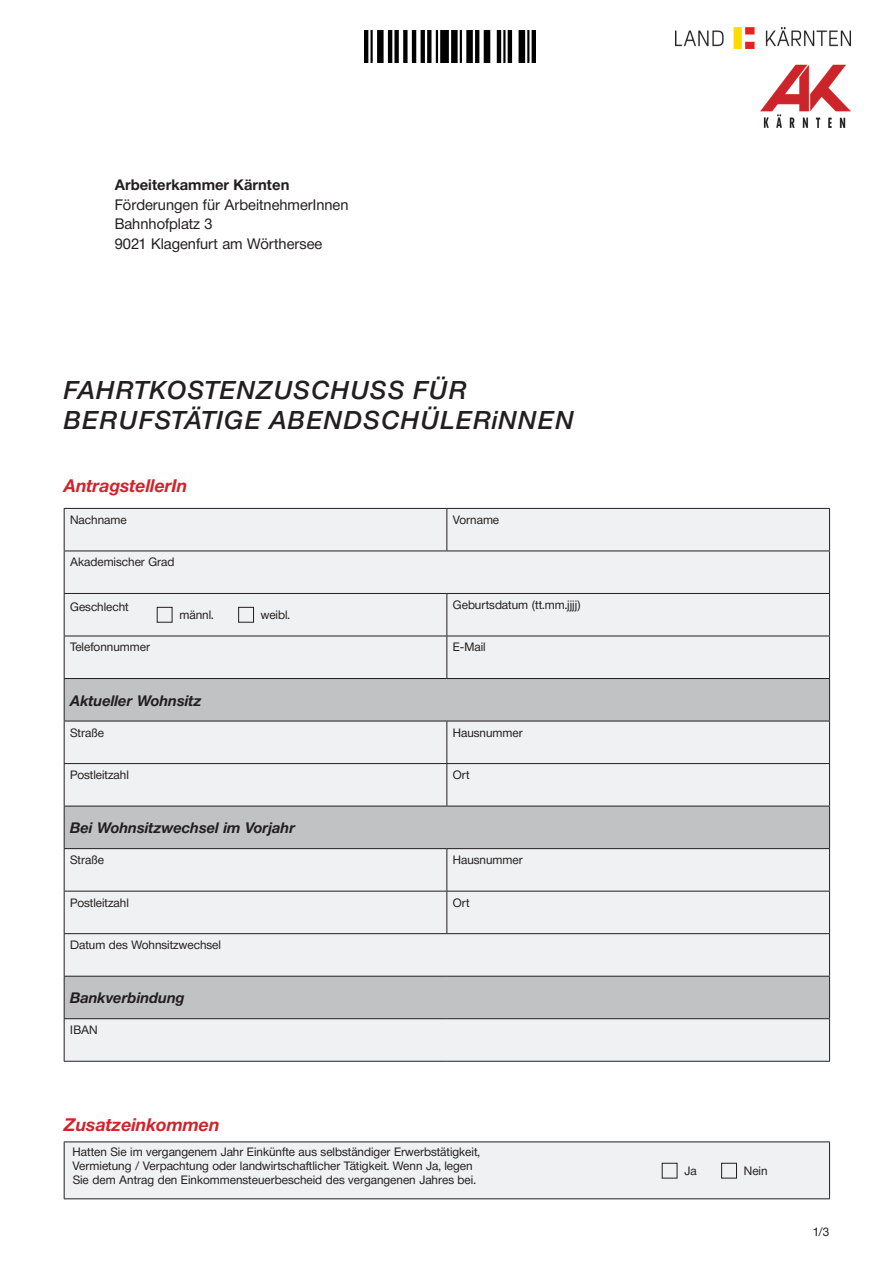
<style>
.page{position:relative;width:893px;height:1263px;background:#fff}
.page>*{position:absolute;margin:0;border:0;box-sizing:border-box;transform-origin:0 0}
.t1{font:italic 500 25.5px/30.6px "Neue Helvetica BQ";letter-spacing:.05em;color:#231f20}
.t2{font:italic 700 18px "Neue Helvetica BQ";color:#d1232a}
.t3{font:15px/19.5px "Neue Helvetica BQ";color:#231f20}
.t4{font:italic 700 15px "Neue Helvetica BQ";color:#231f20}
.t5{font:700 15px "Neue Helvetica BQ";color:#231f20}
.t6{font:12px/14.4px "Neue Helvetica BQ";color:#231f20}
</style>
<div class="page">
<img style="left:676px;top:28px;width:174px;height:20px">
<img style="left:761px;top:64px;width:89px;height:64px">
<div style="left:65px;top:509px;width:764px;height:552px;background:#f0f1f2"></div>
<svg style="left:65px;top:679px;width:764px;height:339px;fill:#f0f1f2"></svg>
<hr style="left:64px;top:508px;width:383px;height:1px;background:#231f20">
<hr style="left:64px;top:509px;width:1px;height:42px;background:#231f20">
<hr style="left:447px;top:508px;width:383px;height:1px;background:#231f20">
<hr style="left:446px;top:509px;width:1px;height:42px;background:#231f20">
<hr style="left:829px;top:509px;width:1px;height:42px;background:#231f20">
<hr style="left:64px;top:551px;width:383px;height:1px;background:#231f20">
<hr style="left:64px;top:551px;width:1px;height:42px;background:#231f20">
<hr style="left:447px;top:551px;width:383px;height:1px;background:#231f20">
<hr style="left:829px;top:551px;width:1px;height:42px;background:#231f20">
<hr style="left:64px;top:593px;width:383px;height:1px;background:#231f20">
<hr style="left:64px;top:594px;width:1px;height:42px;background:#231f20">
<hr style="left:447px;top:593px;width:383px;height:1px;background:#231f20">
<hr style="left:446px;top:594px;width:1px;height:42px;background:#231f20">
<hr style="left:829px;top:594px;width:1px;height:42px;background:#231f20">
<hr style="left:64px;top:636px;width:383px;height:1px;background:#231f20">
<hr style="left:64px;top:636px;width:1px;height:42px;background:#231f20">
<hr style="left:447px;top:636px;width:383px;height:1px;background:#231f20">
<hr style="left:446px;top:636px;width:1px;height:42px;background:#231f20">
<hr style="left:829px;top:636px;width:1px;height:42px;background:#231f20">
<hr style="left:64px;top:678px;width:383px;height:1px;background:#231f20">
<hr style="left:64px;top:679px;width:1px;height:42px;background:#231f20">
<hr style="left:447px;top:678px;width:383px;height:1px;background:#231f20">
<hr style="left:829px;top:679px;width:1px;height:42px;background:#231f20">
<hr style="left:64px;top:721px;width:383px;height:1px;background:#231f20">
<hr style="left:64px;top:721px;width:1px;height:42px;background:#231f20">
<hr style="left:447px;top:721px;width:383px;height:1px;background:#231f20">
<hr style="left:446px;top:721px;width:1px;height:42px;background:#231f20">
<hr style="left:829px;top:721px;width:1px;height:42px;background:#231f20">
<hr style="left:64px;top:763px;width:383px;height:1px;background:#231f20">
<hr style="left:64px;top:764px;width:1px;height:42px;background:#231f20">
<hr style="left:447px;top:763px;width:383px;height:1px;background:#231f20">
<hr style="left:446px;top:764px;width:1px;height:42px;background:#231f20">
<hr style="left:829px;top:764px;width:1px;height:42px;background:#231f20">
<hr style="left:64px;top:849px;width:1px;height:42px;background:#231f20">
<hr style="left:446px;top:849px;width:1px;height:42px;background:#231f20">
<hr style="left:829px;top:849px;width:1px;height:42px;background:#231f20">
<hr style="left:64px;top:891px;width:383px;height:1px;background:#231f20">
<hr style="left:64px;top:891px;width:1px;height:42px;background:#231f20">
<hr style="left:447px;top:891px;width:383px;height:1px;background:#231f20">
<hr style="left:446px;top:891px;width:1px;height:42px;background:#231f20">
<hr style="left:829px;top:891px;width:1px;height:42px;background:#231f20">
<hr style="left:64px;top:933px;width:383px;height:1px;background:#231f20">
<hr style="left:64px;top:934px;width:1px;height:42px;background:#231f20">
<hr style="left:447px;top:933px;width:383px;height:1px;background:#231f20">
<hr style="left:829px;top:934px;width:1px;height:42px;background:#231f20">
<hr style="left:64px;top:1019px;width:1px;height:42px;background:#231f20">
<hr style="left:829px;top:1019px;width:1px;height:42px;background:#231f20">
<hr style="left:64px;top:1061px;width:383px;height:1px;background:#231f20">
<hr style="left:447px;top:1061px;width:383px;height:1px;background:#231f20">
<hr style="left:64px;top:976px;width:383px;height:1px;background:#231f20">
<hr style="left:64px;top:976px;width:1px;height:42px;background:#231f20">
<hr style="left:447px;top:976px;width:383px;height:1px;background:#231f20">
<hr style="left:829px;top:976px;width:1px;height:42px;background:#231f20">
<hr style="left:64px;top:1018px;width:383px;height:1px;background:#231f20">
<hr style="left:447px;top:1018px;width:383px;height:1px;background:#231f20">
<hr style="left:64px;top:806px;width:383px;height:1px;background:#231f20">
<hr style="left:64px;top:806px;width:1px;height:42px;background:#231f20">
<hr style="left:447px;top:806px;width:383px;height:1px;background:#231f20">
<hr style="left:829px;top:806px;width:1px;height:42px;background:#231f20">
<hr style="left:64px;top:848px;width:383px;height:1px;background:#231f20">
<hr style="left:447px;top:848px;width:383px;height:1px;background:#231f20">
<div style="left:157px;top:607px;width:15px;height:16px;border:1px solid #231f20"></div>
<div style="left:238px;top:607px;width:16px;height:16px;border:1px solid #231f20"></div>
<div style="left:64px;top:1142px;width:766px;height:57px;background:#f0f1f2"></div>
<hr style="left:64px;top:1141px;width:766px;height:1px;background:#231f20">
<hr style="left:64px;top:1142px;width:1px;height:56px;background:#231f20">
<hr style="left:829px;top:1142px;width:1px;height:56px;background:#231f20">
<hr style="left:64px;top:1198px;width:766px;height:1px;background:#231f20">
<div style="left:662px;top:1163px;width:15px;height:15px;border:1px solid #231f20"></div>
<div style="left:721px;top:1163px;width:16px;height:15px;border:1px solid #231f20"></div>
<img style="left:365px;top:30px;width:170px;height:32px">
<p class="t5" style="left:115px;top:176px;width:176px">Arbeiterkammer Kärnten</p>
<p class="t3" style="left:115px;top:195px;width:235px">Förderungen für ArbeitnehmerInnen<br>Bahnhofplatz 3<br>9021 Klagenfurt am Wörthersee</p>
<h1 class="t1" style="left:64px;top:374px;width:511px">FAHRTKOSTENZUSCHUSS FÜR<br>BERUFSTÄTIGE ABENDSCHÜLERiNNEN</h1>
<h2 class="t2" style="left:64px;top:474px;width:125px">AntragstellerIn</h2>
<p class="t6" style="left:70px;top:512px;width:58px">Nachname</p>
<p class="t6" style="left:453px;top:512px;width:48px">Vorname</p>
<p class="t6" style="left:70px;top:555px;width:106px">Akademischer Grad</p>
<p class="t6" style="left:70px;top:600px;width:60px">Geschlecht</p>
<p class="t6" style="left:179px;top:607px;width:36px">männl.</p>
<p class="t6" style="left:261px;top:607px;width:31px">weibl.</p>
<p class="t6" style="left:453px;top:597px;width:129px">Geburtsdatum (tt.mm.jjjj)</p>
<p class="t6" style="left:70px;top:640px;width:81px">Telefonnummer</p>
<p class="t6" style="left:453px;top:640px;width:34px">E-Mail</p>
<p class="t4" style="left:70px;top:691px;width:133px">Aktueller Wohnsitz</p>
<p class="t6" style="left:70px;top:725px;width:35px">Straße</p>
<p class="t6" style="left:453px;top:725px;width:72px">Hausnummer</p>
<p class="t6" style="left:70px;top:767px;width:60px">Postleitzahl</p>
<p class="t6" style="left:453px;top:767px;width:18px">Ort</p>
<p class="t4" style="left:70px;top:818px;width:227px">Bei Wohnsitzwechsel im Vorjahr</p>
<p class="t6" style="left:70px;top:852px;width:35px">Straße</p>
<p class="t6" style="left:453px;top:852px;width:72px">Hausnummer</p>
<p class="t6" style="left:70px;top:895px;width:60px">Postleitzahl</p>
<p class="t6" style="left:453px;top:895px;width:18px">Ort</p>
<p class="t6" style="left:70px;top:938px;width:152px">Datum des Wohnsitzwechsel</p>
<p class="t4" style="left:70px;top:989px;width:116px">Bankverbindung</p>
<p class="t6" style="left:70px;top:1023px;width:29px">IBAN</p>
<h2 class="t2" style="left:64px;top:1113px;width:157px">Zusatzeinkommen</h2>
<p class="t6" style="left:73px;top:1144px;width:409px">Hatten Sie im vergangenem Jahr Einkünfte aus selbständiger Erwerbstätigkeit,<br>Vermietung / Verpachtung oder landwirtschaftlicher Tätigkeit. Wenn Ja, legen</p>
<p class="t6" style="left:73px;top:1173px;width:405px">Sie dem Antrag den Einkommensteuerbescheid des vergangenen Jahres bei.</p>
<p class="t6" style="left:684px;top:1163px;width:14px">Ja</p>
<p class="t6" style="left:744px;top:1163px;width:25px">Nein</p>
<p class="t6" style="left:813px;top:1224px;width:18px">1/3</p>
</div>
